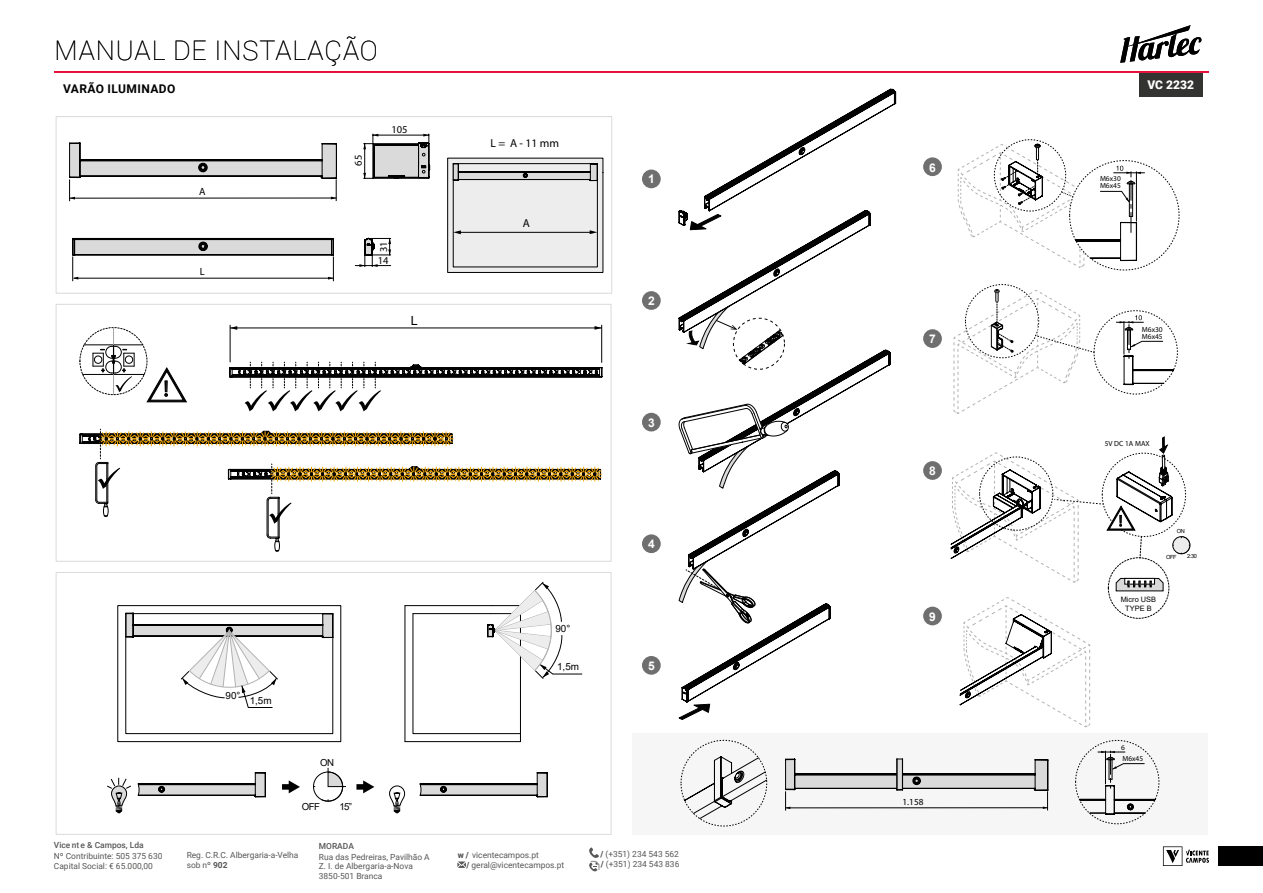
<style>
.page{position:relative;width:1263px;height:893px;background:#fff}
.page>*{position:absolute;margin:0;border:0;box-sizing:border-box;transform-origin:0 0}
.t1{font:100 27px "Roboto";letter-spacing:.035em;color:#000}
.t2{font:22.5px "Myriad Pro";color:#000}
.t3{font:15.9px "Myriad Pro";color:#000}
.t4{font:12.6px "Arial";color:#000}
.t5{font:700 12px "Roboto";letter-spacing:.035em;color:#000}
.t6{font:700 12px "Arial";color:#fff}
.t7{font:900 12px "Roboto";color:#fff}
.t8{font:11.55px "Maven Pro";color:#000}
.t9{font:10.5px "Maven Pro";color:#000}
.t10{font:9.9px "Arial";color:#000}
.t11{font:9.6px "Arial";letter-spacing:-.07em;color:#000}
.t12{font:9.3px "Maven Pro";color:#000}
.t13{font:8.4px/9.6px "Roboto";color:#575756}
.t14{font:500 8.4px "Roboto";color:#575756}
.t15{font:7.35px/7.4px "Maven Pro";color:#000}
.t16{font:7.35px/8.9px "Arial";color:#000;text-align:center}
.t17{font:7.35px "Myriad Pro";color:#000}
.t18{font:5.7px "Arial";letter-spacing:-.07em;color:#000}
.s1{font-weight:700}
.s2{font-weight:900}
</style>
<div class="page">
<svg style="left:1163px;top:846px;width:46px;height:20px"></svg>
<svg style="left:457px;top:861px;width:9px;height:7px"></svg>
<svg style="left:589px;top:847px;width:10px;height:24px"></svg>
<div style="left:1219px;top:846px;width:44px;height:20px;background:#000"></div>
<div style="left:642px;top:170px;width:19px;height:18px;background:#706f6f;border-radius:50%"></div>
<div style="left:642px;top:656px;width:19px;height:19px;background:#706f6f;border-radius:50%"></div>
<svg style="left:355px;top:238px;width:36px;height:29px"></svg>
<svg style="left:72px;top:238px;width:262px;height:43px"></svg>
<svg style="left:69px;top:143px;width:268px;height:58px"></svg>
<svg style="left:363px;top:134px;width:67px;height:45px"></svg>
<svg style="left:447px;top:158px;width:156px;height:115px;background:#d7d7d7"></svg>
<svg style="left:960px;top:597px;width:130px;height:130px"></svg>
<svg style="left:953px;top:289px;width:141px;height:125px"></svg>
<svg style="left:1116px;top:315px;width:58px;height:70px"></svg>
<div style="left:632px;top:733px;width:575px;height:101px;background:#f6f6f6"></div>
<svg style="left:684px;top:756px;width:83px;height:63px"></svg>
<svg style="left:785px;top:759px;width:263px;height:51px"></svg>
<svg style="left:1079px;top:751px;width:76px;height:64px"></svg>
<hr style="left:83px;top:374px;width:30px;height:1px;background:#000">
<svg style="left:84px;top:328px;width:103px;height:74px"></svg>
<div style="left:56px;top:116px;width:556px;height:178px;border:1px solid #dadada"></div>
<div style="left:56px;top:304px;width:555px;height:258px;border:1px solid #dadada"></div>
<div style="left:126px;top:613px;width:207px;height:121px;border:1px solid #000"></div>
<div style="left:118px;top:605px;width:223px;height:137px;border:1px solid #000"></div>
<hr style="left:405px;top:741px;width:115px;height:1px;background:#000">
<hr style="left:405px;top:606px;width:1px;height:136px;background:#000">
<hr style="left:405px;top:605px;width:87px;height:1px;background:#000">
<hr style="left:520px;top:606px;width:1px;height:136px;background:#000">
<svg style="left:126px;top:613px;width:207px;height:95px"></svg>
<svg style="left:412px;top:582px;width:170px;height:152px"></svg>
<svg style="left:282px;top:780px;width:18px;height:13px"></svg>
<svg style="left:356px;top:780px;width:18px;height:13px"></svg>
<div style="left:313px;top:772px;width:30px;height:29px;border:1px solid #000;border-radius:50%"></div>
<svg style="left:321px;top:768px;width:25px;height:34px"></svg>
<svg style="left:107px;top:778px;width:24px;height:35px"></svg>
<svg style="left:389px;top:786px;width:16px;height:27px"></svg>
<svg style="left:138px;top:772px;width:128px;height:25px"></svg>
<svg style="left:420px;top:772px;width:128px;height:25px"></svg>
<div style="left:56px;top:572px;width:555px;height:263px;border:1px solid #dadada"></div>
<hr style="left:601px;top:325px;width:1px;height:38px;background:#000">
<hr style="left:230px;top:325px;width:1px;height:37px;background:#000">
<hr style="left:230px;top:328px;width:372px;height:1px;background:#000">
<svg style="left:594px;top:326px;width:8px;height:4px"></svg>
<svg style="left:230px;top:326px;width:7px;height:4px"></svg>
<svg style="left:229px;top:362px;width:373px;height:49px"></svg>
<svg style="left:79px;top:429px;width:523px;height:123px"></svg>
<div style="left:642px;top:291px;width:19px;height:19px;background:#706f6f;border-radius:50%"></div>
<div style="left:642px;top:413px;width:19px;height:18px;background:#706f6f;border-radius:50%"></div>
<div style="left:642px;top:534px;width:19px;height:19px;background:#706f6f;border-radius:50%"></div>
<div style="left:923px;top:157px;width:19px;height:19px;background:#706f6f;border-radius:50%"></div>
<div style="left:923px;top:329px;width:19px;height:19px;background:#706f6f;border-radius:50%"></div>
<div style="left:923px;top:461px;width:19px;height:19px;background:#706f6f;border-radius:50%"></div>
<div style="left:923px;top:607px;width:19px;height:18px;background:#706f6f;border-radius:50%"></div>
<svg style="left:678px;top:89px;width:218px;height:631px"></svg>
<svg style="left:958px;top:144px;width:187px;height:124px"></svg>
<svg style="left:950px;top:436px;width:241px;height:155px"></svg>
<hr style="left:54px;top:71px;width:1155px;height:2px;background:#e4032e">
<svg style="left:1120px;top:25px;width:81px;height:38px"></svg>
<div style="left:1139px;top:73px;width:63px;height:24px;background:#333332"></div>
<h1 class="t1" style="left:54px;top:32px;width:325px">MANUAL DE INSTALAÇÃO</h1>
<h3 class="t5" style="left:63px;top:80px;width:114px">VARÃO ILUMINADO</h3>
<h3 class="t7" style="left:1147px;top:76px;width:48px">VC 2232</h3>
<p class="t9" style="left:199px;top:185px;width:8px">A</p>
<p class="t9" style="left:200px;top:265px;width:6px">L</p>
<h2 class="t2" style="left:164px;top:375px;width:7px">!</h2>
<p class="t9" style="left:352px;top:166px;width:13px;rotate:-90deg">56</p>
<p class="t9" style="left:391px;top:123px;width:18px">105</p>
<p class="t9" style="left:377px;top:252px;width:12px;rotate:-90deg">31</p>
<p class="t9" style="left:378px;top:254px;width:12px">14</p>
<h3 class="t4" style="left:411px;top:312px;width:9px">L</h3>
<p class="t10" style="left:225px;top:689px;width:16px">90°</p>
<p class="t10" style="left:250px;top:694px;width:23px">1,5m</p>
<p class="t11" style="left:320px;top:756px;width:15px">ON</p>
<p class="t11" style="left:302px;top:800px;width:19px">OFF</p>
<p class="t11" style="left:339px;top:800px;width:14px">15”</p>
<h3 class="t8" style="left:491px;top:136px;width:70px">L = A - 11 mm</h3>
<h3 class="t8" style="left:523px;top:216px;width:9px">A</h3>
<p class="t10" style="left:555px;top:621px;width:16px">90°</p>
<p class="t10" style="left:557px;top:660px;width:23px">1,5m</p>
<h3 class="t6" style="left:648px;top:171px;width:8px">1</h3>
<h3 class="t6" style="left:648px;top:292px;width:8px">2</h3>
<h3 class="t6" style="left:648px;top:414px;width:8px">3</h3>
<h3 class="t6" style="left:648px;top:536px;width:8px">4</h3>
<h3 class="t6" style="left:648px;top:657px;width:8px">5</h3>
<p class="t14" style="left:54px;top:840px;width:91px">Vice nt e &amp; Campos, Lda</p>
<p class="t13" style="left:54px;top:851px;width:110px">Nº Contribuinte: 505 375 630<br>Capital Social: € 65.000,00</p>
<p class="t13" style="left:187px;top:850px;width:113px">Reg. C.R.C. Albergaria-a-Velha sob nº <span class="s1">902</span></p>
<p class="t13" style="left:466px;top:850px;width:99px;line-height:9.1px;text-indent:-9px"><span class="s2">w /</span> vicentecampos.pt<br><span class="s2">/</span> geral@vicentecampos.pt</p>
<p class="t13" style="left:601px;top:859px;width:80px"><span class="s2">/</span> (+351) 234 543 836</p>
<p class="t14" style="left:319px;top:840px;width:37px">MORADA</p>
<p class="t13" style="left:319px;top:851px;width:112px">Rua das Pedreiras, Pavilhão A<br>Z. I. de Albergaria-a-Nova<br>3850-501 Branca</p>
<p class="t13" style="left:600px;top:849px;width:80px"><span class="s2">/</span> (+351) 234 543 562</p>
<h3 class="t6" style="left:929px;top:159px;width:8px">6</h3>
<h3 class="t6" style="left:929px;top:331px;width:8px">7</h3>
<h3 class="t6" style="left:929px;top:463px;width:8px">8</h3>
<h3 class="t6" style="left:929px;top:608px;width:8px">9</h3>
<p class="t12" style="left:902px;top:796px;width:22px">1.158</p>
<p class="t15" style="left:1100px;top:175px;width:22px">M6x30<br>M6x45</p>
<p class="t15" style="left:1142px;top:326px;width:22px">M6x30<br>M6x45</p>
<p class="t15" style="left:1105px;top:440px;width:47px">5V DC 1A MAX</p>
<h3 class="t3" style="left:1119px;top:511px;width:5px">!</h3>
<p class="t18" style="left:1177px;top:527px;width:10px">ON</p>
<p class="t18" style="left:1166px;top:553px;width:12px">OFF</p>
<p class="t18" style="left:1187px;top:552px;width:11px">2:30</p>
<p class="t16" style="left:1121px;top:595px;width:37px">Micro USB<br>TYPE B</p>
<p class="t15" style="left:1121px;top:744px;width:5px">6</p>
<p class="t17" style="left:1122px;top:754px;width:22px">M6x45</p>
</div>
